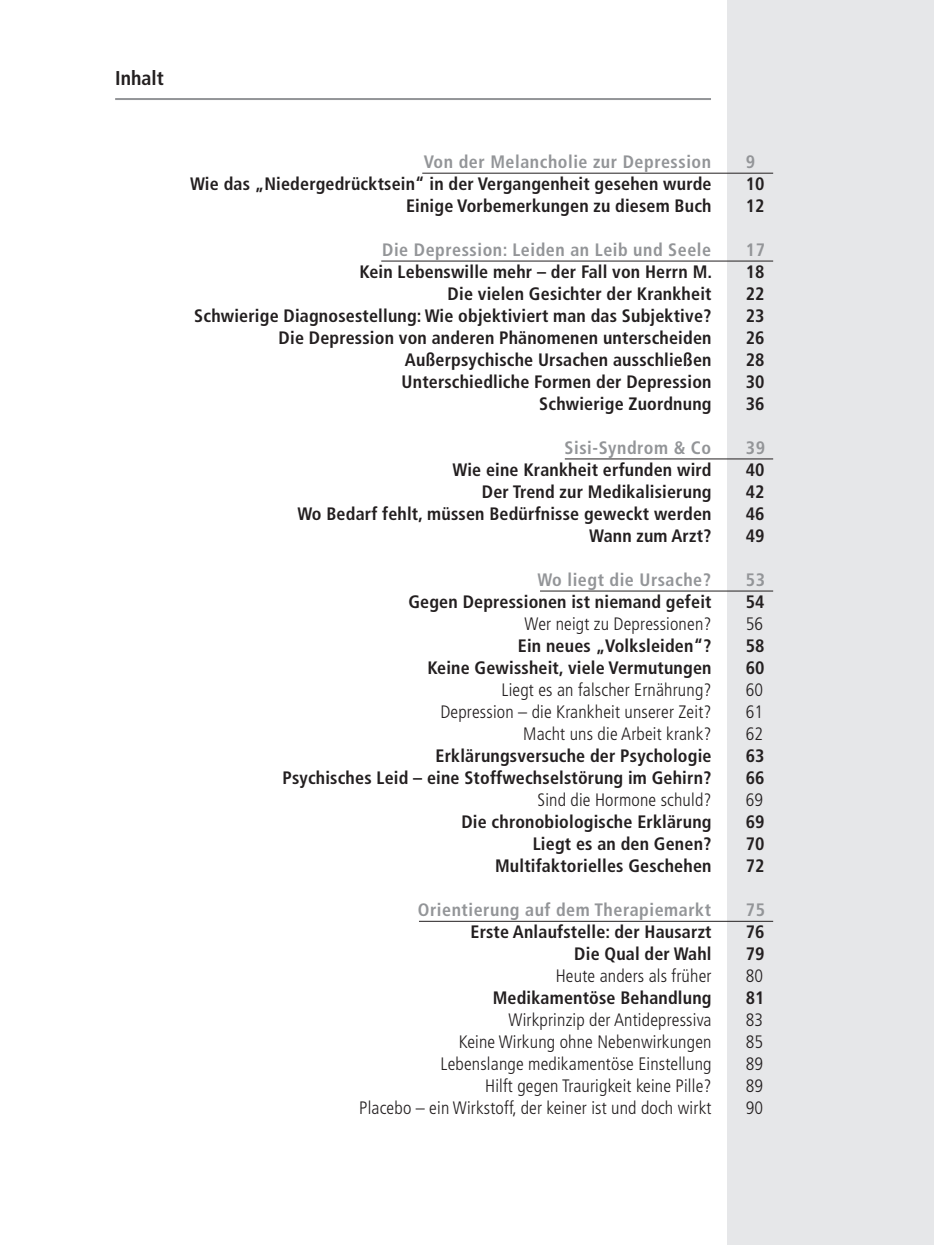
<style>
.page{position:relative;width:934px;height:1245px;background:#fff}
.page>*{position:absolute;margin:0;border:0;box-sizing:border-box;transform-origin:0 0}
.t1{font:700 condensed 20px "Frutiger LT Std";color:#231f20}
.t2{font:700 condensed 18px "Frutiger LT Std";letter-spacing:.01em;color:#231f20}
.t3{font:300 condensed 18px "Frutiger LT Std";letter-spacing:.01em;color:#231f20}
.t4{font:700 condensed 18px "Frutiger LT Std";letter-spacing:.03em;color:#939598}
</style>
<div class="page">
<div style="left:727px;top:0;width:206px;height:1245px;background:#e6e7e9"></div>
<hr style="left:115px;top:98px;width:595px;height:2px;background:#939598">
<hr style="left:422px;top:173px;width:350px;height:1px;background:#231f20">
<hr style="left:564px;top:459px;width:208px;height:1px;background:#231f20">
<hr style="left:419px;top:921px;width:353px;height:1px;background:#231f20">
<hr style="left:381px;top:261px;width:391px;height:1px;background:#231f20">
<hr style="left:540px;top:591px;width:232px;height:1px;background:#231f20">
<p class="t1" style="left:115px;top:66px;width:50px">Inhalt</p>
<p class="t4" style="left:423px;top:151px;width:289px">Von der Melancholie zur Depression</p>
<p class="t4" style="left:745px;top:151px;width:11px">9</p>
<p class="t2" style="left:190px;top:173px;width:522px">Wie das „Niedergedrücktsein“ in der Vergangenheit gesehen wurde</p>
<p class="t2" style="left:745px;top:173px;width:20px">10</p>
<p class="t2" style="left:406px;top:195px;width:307px">Einige Vorbemerkungen zu diesem Buch</p>
<p class="t2" style="left:745px;top:195px;width:20px">12</p>
<p class="t4" style="left:382px;top:239px;width:330px">Die Depression: Leiden an Leib und Seele</p>
<p class="t4" style="left:745px;top:239px;width:21px">17</p>
<p class="t2" style="left:359px;top:261px;width:354px">Kein Lebenswille mehr – der Fall von Herrn M.</p>
<p class="t2" style="left:745px;top:261px;width:20px">18</p>
<p class="t2" style="left:447px;top:283px;width:265px">Die vielen Gesichter der Krankheit</p>
<p class="t2" style="left:745px;top:283px;width:20px">22</p>
<p class="t2" style="left:194px;top:305px;width:518px">Schwierige Diagnosestellung: Wie objektiviert man das Subjektive?</p>
<p class="t2" style="left:745px;top:305px;width:20px">23</p>
<p class="t2" style="left:278px;top:327px;width:434px">Die Depression von anderen Phänomenen unterscheiden</p>
<p class="t2" style="left:745px;top:327px;width:20px">26</p>
<p class="t2" style="left:405px;top:349px;width:308px">Außerpsychische Ursachen ausschließen</p>
<p class="t2" style="left:745px;top:349px;width:20px">28</p>
<p class="t2" style="left:401px;top:371px;width:311px">Unterschiedliche Formen der Depression</p>
<p class="t2" style="left:745px;top:371px;width:20px">30</p>
<p class="t2" style="left:539px;top:393px;width:174px">Schwierige Zuordnung</p>
<p class="t2" style="left:745px;top:393px;width:20px">36</p>
<p class="t4" style="left:564px;top:437px;width:148px">Sisi-Syndrom &amp; Co</p>
<p class="t4" style="left:745px;top:437px;width:21px">39</p>
<p class="t2" style="left:452px;top:459px;width:260px">Wie eine Krankheit erfunden wird</p>
<p class="t2" style="left:745px;top:459px;width:20px">40</p>
<p class="t2" style="left:481px;top:481px;width:231px">Der Trend zur Medikalisierung</p>
<p class="t2" style="left:745px;top:481px;width:20px">42</p>
<p class="t2" style="left:297px;top:503px;width:415px">Wo Bedarf fehlt, müssen Bedürfnisse geweckt werden</p>
<p class="t2" style="left:745px;top:503px;width:20px">46</p>
<p class="t2" style="left:589px;top:525px;width:124px">Wann zum Arzt?</p>
<p class="t2" style="left:745px;top:525px;width:20px">49</p>
<p class="t4" style="left:537px;top:569px;width:175px">Wo liegt die Ursache?</p>
<p class="t4" style="left:745px;top:569px;width:21px">53</p>
<p class="t2" style="left:408px;top:591px;width:304px">Gegen Depressionen ist niemand gefeit</p>
<p class="t2" style="left:745px;top:591px;width:20px">54</p>
<p class="t3" style="left:524px;top:614px;width:188px">Wer neigt zu Depressionen?</p>
<p class="t3" style="left:745px;top:614px;width:19px">56</p>
<p class="t2" style="left:517px;top:635px;width:195px">Ein neues „Volksleiden“?</p>
<p class="t2" style="left:745px;top:635px;width:20px">58</p>
<p class="t2" style="left:427px;top:657px;width:285px">Keine Gewissheit, viele Vermutungen</p>
<p class="t2" style="left:745px;top:657px;width:20px">60</p>
<p class="t3" style="left:501px;top:680px;width:211px">Liegt es an falscher Ernährung?</p>
<p class="t3" style="left:745px;top:680px;width:19px">60</p>
<p class="t3" style="left:440px;top:702px;width:272px">Depression – die Krankheit unserer Zeit?</p>
<p class="t3" style="left:745px;top:702px;width:19px">61</p>
<p class="t3" style="left:523px;top:724px;width:190px">Macht uns die Arbeit krank?</p>
<p class="t3" style="left:745px;top:724px;width:19px">62</p>
<p class="t2" style="left:435px;top:745px;width:277px">Erklärungsversuche der Psychologie</p>
<p class="t2" style="left:745px;top:745px;width:20px">63</p>
<p class="t2" style="left:282px;top:767px;width:430px">Psychisches Leid – eine Stoffwechselstörung im Gehirn?</p>
<p class="t2" style="left:745px;top:767px;width:20px">66</p>
<p class="t3" style="left:537px;top:790px;width:175px">Sind die Hormone schuld?</p>
<p class="t3" style="left:745px;top:790px;width:19px">69</p>
<p class="t2" style="left:461px;top:811px;width:251px">Die chronobiologische Erklärung</p>
<p class="t2" style="left:745px;top:811px;width:20px">69</p>
<p class="t2" style="left:532px;top:833px;width:180px">Liegt es an den Genen?</p>
<p class="t2" style="left:745px;top:833px;width:20px">70</p>
<p class="t2" style="left:495px;top:855px;width:218px">Multifaktorielles Geschehen</p>
<p class="t2" style="left:745px;top:855px;width:20px">72</p>
<p class="t4" style="left:417px;top:899px;width:295px">Orientierung auf dem Therapiemarkt</p>
<p class="t4" style="left:745px;top:899px;width:21px">75</p>
<p class="t2" style="left:470px;top:921px;width:242px">Erste Anlaufstelle: der Hausarzt</p>
<p class="t2" style="left:745px;top:921px;width:20px">76</p>
<p class="t2" style="left:574px;top:943px;width:139px">Die Qual der Wahl</p>
<p class="t2" style="left:745px;top:943px;width:20px">79</p>
<p class="t3" style="left:555px;top:966px;width:157px">Heute anders als früher</p>
<p class="t3" style="left:745px;top:966px;width:19px">80</p>
<p class="t2" style="left:492px;top:987px;width:220px">Medikamentöse Behandlung</p>
<p class="t2" style="left:745px;top:987px;width:20px">81</p>
<p class="t3" style="left:508px;top:1010px;width:204px">Wirkprinzip der Antidepressiva</p>
<p class="t3" style="left:745px;top:1010px;width:19px">83</p>
<p class="t3" style="left:458px;top:1032px;width:254px">Keine Wirkung ohne Nebenwirkungen</p>
<p class="t3" style="left:745px;top:1032px;width:19px">85</p>
<p class="t3" style="left:440px;top:1054px;width:272px">Lebenslange medikamentöse Einstellung</p>
<p class="t3" style="left:745px;top:1054px;width:19px">89</p>
<p class="t3" style="left:485px;top:1076px;width:228px">Hilft gegen Traurigkeit keine Pille?</p>
<p class="t3" style="left:745px;top:1076px;width:19px">89</p>
<p class="t3" style="left:359px;top:1098px;width:353px">Placebo – ein Wirkstoff, der keiner ist und doch wirkt</p>
<p class="t3" style="left:745px;top:1098px;width:19px">90</p>
</div>
